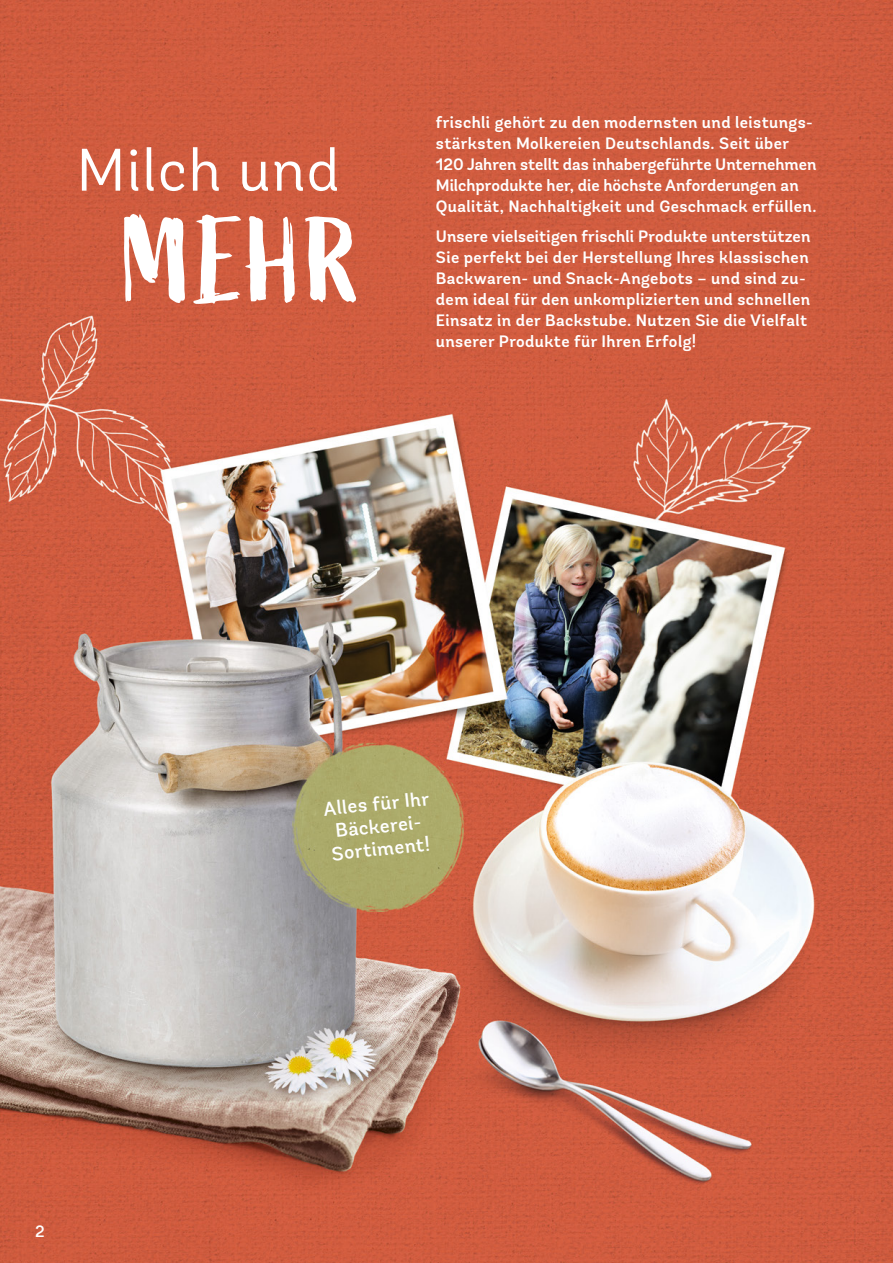
<style>
.page{position:relative;width:893px;height:1263px;background:#fff}
.page>*{position:absolute;margin:0;border:0;box-sizing:border-box;transform-origin:0 0}
.t1{font:120.75px "Active";color:#fff}
.t2{font:59.85px "Andes";letter-spacing:.025em;color:#fff}
.t3{font:500 19.5px/22.6px "Andes";color:#fff;text-align:center}
.t4{font:600 16.5px/21px "Andes";letter-spacing:.025em;color:#fff}
.t5{font:500 16.5px "Andes";color:#fff}
</style>
<div class="page">
<img style="left:0;top:0;width:893px;height:1263px">
<h2 class="t2" style="left:77px;top:134px;width:264px">Milch und</h2>
<h1 class="t1" style="left:122px;top:192px;width:241px">MEHR</h1>
<p class="t4" style="left:436px;top:112px;width:382px">frischli gehört zu den modernsten und leistungs&shy;stärksten Molkereien Deutschlands. Seit über 120 Jahren stellt das inhabergeführte Unternehmen Milchprodukte her, die höchste Anforderungen an Qualität, Nachhaltigkeit und Geschmack erfüllen.</p>
<p class="t4" style="left:436px;top:226px;width:376px">Unsere vielseitigen frischli Produkte unterstützen Sie perfekt bei der Herstellung Ihres klassischen Backwaren- und Snack-Angebots – und sind zu&shy;dem ideal für den unkomplizierten und schnellen Einsatz in der Backstube. Nutzen Sie die Vielfalt unserer Produkte für Ihren Erfolg!</p>
<p class="t5" style="left:35px;top:1221px;width:11px">2</p>
<p class="t3" style="left:322px;top:798px;width:108px;rotate:-6deg">Alles für Ihr<br>Bäckerei-<br>Sortiment!</p>
</div>
